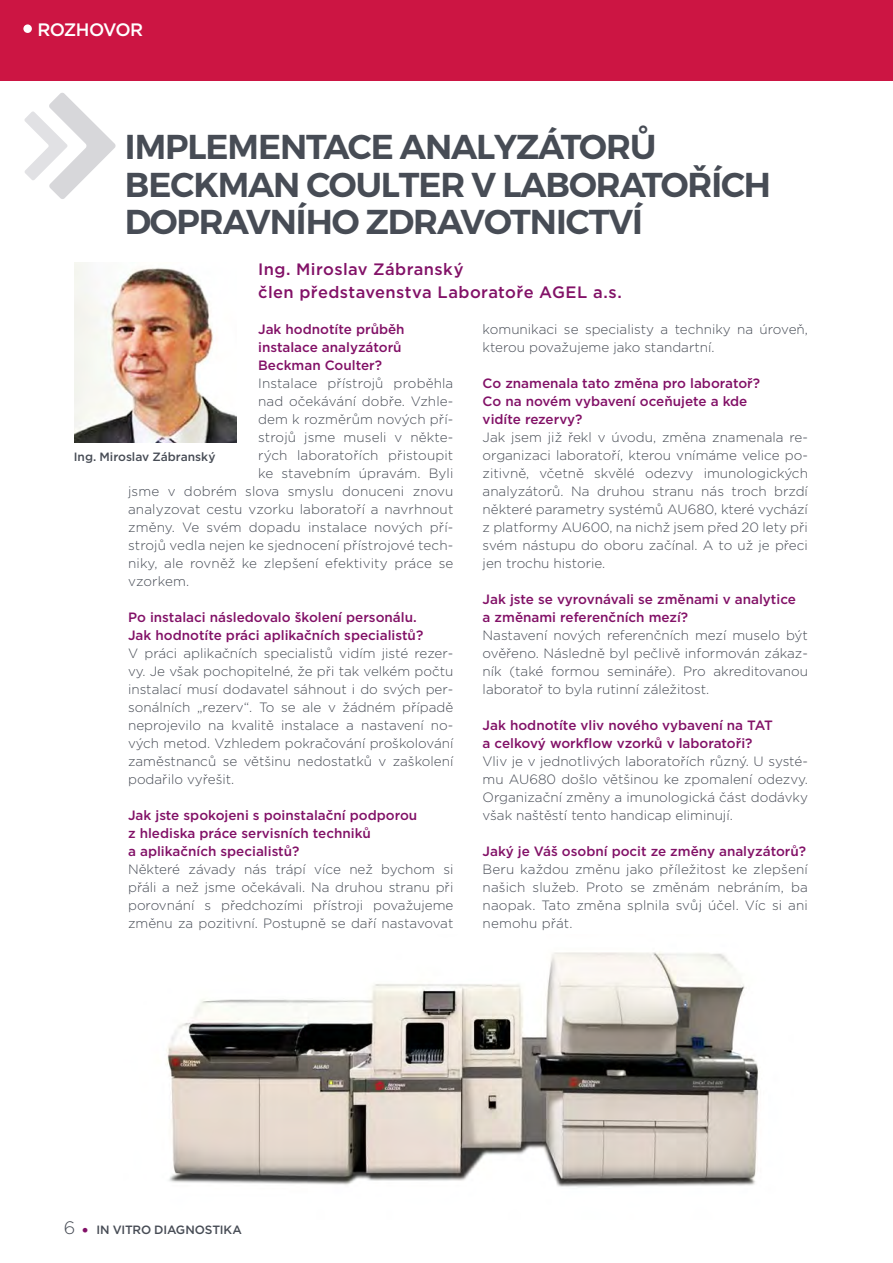
<style>
.page{position:relative;width:893px;height:1263px;background:#fff}
.page>*{position:absolute;margin:0;border:0;box-sizing:border-box;transform-origin:0 0}
.t1{font:600 34.5px/37.5px "Montserrat";letter-spacing:-.03em;color:#474c55}
.t2{font:500 18px "Gotham";letter-spacing:-.035em;color:#fff}
.t3{font:500 16.5px/22.5px "Gotham";letter-spacing:.025em;color:#821167}
.t4{font:300 13.5px/18px "Gotham";color:#474c55;text-align:justify}
.t5{font:500 13.5px/18px "Gotham";color:#821167}
.t6{font:500 12px "Gotham";letter-spacing:-.005em;color:#474c55}
.s1{font-weight:300;font-size:18px}
.s2{font-size:16.5px;color:#821167}
</style>
<div class="page">
<svg style="left:24px;top:93px;width:92px;height:106px"></svg>
<img style="left:75px;top:262px;width:162px;height:180px">
<div style="left:0;top:0;width:893px;height:81px;background:#cc1543"></div>
<div style="left:23px;top:24px;width:9px;height:9px;background:#fff;border-radius:50%"></div>
<img style="left:167px;top:952px;width:592px;height:236px">
<h2 class="t2" style="left:37px;top:21px;width:107px">ROZHOVOR</h2>
<h1 class="t1" style="left:125px;top:130px;width:648px">IMPLEMENTACE ANALYZÁTORŮ<br>BECKMAN COULTER V LABORATOŘÍCH<br>DOPRAVNÍHO ZDRAVOTNICTVÍ</h1>
<p class="t3" style="left:258px;top:259px;width:365px">Ing. Miroslav Zábranský<br>člen představenstva Laboratoře AGEL a.s.</p>
<p class="t5" style="left:258px;top:321px;width:148px">Jak hodnotíte průběh instalace analyzátorů<br>Beckman Coulter?</p>
<p class="t4" style="left:258px;top:375px;width:197px">Instalace přístrojů proběhla</p>
<p class="t4" style="left:258px;top:393px;width:197px">nad očekávání dobře. Vzhle-</p>
<p class="t4" style="left:258px;top:411px;width:197px">dem k rozměrům nových pří-</p>
<p class="t4" style="left:258px;top:429px;width:197px">strojů jsme museli v někte-</p>
<p class="t4" style="left:258px;top:447px;width:197px">rých laboratořích přistoupit</p>
<p class="t4" style="left:258px;top:465px;width:197px">ke stavebním úpravám. Byli</p>
<p class="t4" style="left:128px;top:483px;width:327px">jsme v dobrém slova smyslu donuceni znovu</p>
<p class="t4" style="left:128px;top:501px;width:327px">analyzovat cestu vzorku laboratoří a navrhnout</p>
<p class="t4" style="left:128px;top:519px;width:327px">změny. Ve svém dopadu instalace nových pří-</p>
<p class="t4" style="left:128px;top:537px;width:327px">strojů vedla nejen ke sjednocení přístrojové tech-</p>
<p class="t4" style="left:128px;top:555px;width:327px">niky, ale rovněž ke zlepšení efektivity práce se</p>
<p class="t4" style="left:128px;top:573px;width:63px">vzorkem.</p>
<p class="t5" style="left:128px;top:609px;width:297px">Po instalaci následovalo školení personálu.<br>Jak hodnotíte práci aplikačních specialistů?</p>
<p class="t4" style="left:128px;top:645px;width:327px">V práci aplikačních specialistů vidím jisté rezer&shy;vy. Je však pochopitelné, že při tak velkém počtu instalací musí dodavatel sáhnout i do svých per&shy;sonálních „rezerv“. To se ale v žádném případě neprojevilo na kvalitě instalace a nastavení no&shy;vých metod. Vzhledem pokračování proškolování zaměstnanců se většinu nedostatků v zaškolení podařilo vyřešit.</p>
<p class="t5" style="left:128px;top:807px;width:291px">Jak jste spokojeni s poinstalační podporou z hlediska práce servisních techniků<br>a aplikačních specialistů?</p>
<p class="t4" style="left:128px;top:861px;width:327px">Některé závady nás trápí více než bychom si přáli a než jsme očekávali. Na druhou stranu při porovnání s předchozími přístroji považujeme změnu za pozitivní. Postupně se daří nastavovat</p>
<p class="t6" style="left:74px;top:451px;width:143px">Ing. Miroslav Zábranský</p>
<p class="t4" style="left:483px;top:321px;width:327px">komunikaci se specialisty a techniky na úroveň, kterou považujeme jako standartní.</p>
<p class="t5" style="left:483px;top:375px;width:279px">Co znamenala tato změna pro laboratoř?<br>Co na novém vybavení oceňujete a kde vidíte rezervy?</p>
<p class="t4" style="left:483px;top:429px;width:327px">Jak jsem již řekl v úvodu, změna znamenala re&shy;organizaci laboratoří, kterou vnímáme velice po&shy;zitivně, včetně skvělé odezvy imunologických analyzátorů. Na druhou stranu nás troch brzdí některé parametry systémů AU680, které vychází z platformy AU600, na nichž jsem před 20 lety při svém nástupu do oboru začínal. A to už je přeci jen trochu historie.</p>
<p class="t5" style="left:483px;top:591px;width:315px">Jak jste se vyrovnávali se změnami v analytice a změnami referenčních mezí?</p>
<p class="t4" style="left:483px;top:627px;width:327px">Nastavení nových referenčních mezí muselo být ověřeno. Následně byl pečlivě informován zákaz&shy;ník (také formou semináře). Pro akreditovanou laboratoř to byla rutinní záležitost.</p>
<p class="t5" style="left:483px;top:717px;width:292px">Jak hodnotíte vliv nového vybavení na TAT a celkový workflow vzorků v laboratoři?</p>
<p class="t4" style="left:483px;top:753px;width:327px">Vliv je v jednotlivých laboratořích různý. U systé&shy;mu AU680 došlo většinou ke zpomalení odezvy.<br>Organizační změny a imunologická část dodávky však naštěstí tento handicap eliminují.</p>
<p class="t5" style="left:483px;top:843px;width:325px">Jaký je Váš osobní pocit ze změny analyzátorů?</p>
<p class="t4" style="left:483px;top:861px;width:327px">Beru každou změnu jako příležitost ke zlepšení našich služeb. Proto se změnám nebráním, ba naopak. Tato změna splnila svůj účel. Víc si ani nemohu přát.</p>
<p class="t6" style="left:64px;top:1225px;width:180px"><span class="s1">6</span> <span class="s2">•</span> IN VITRO DIAGNOSTIKA</p>
</div>
